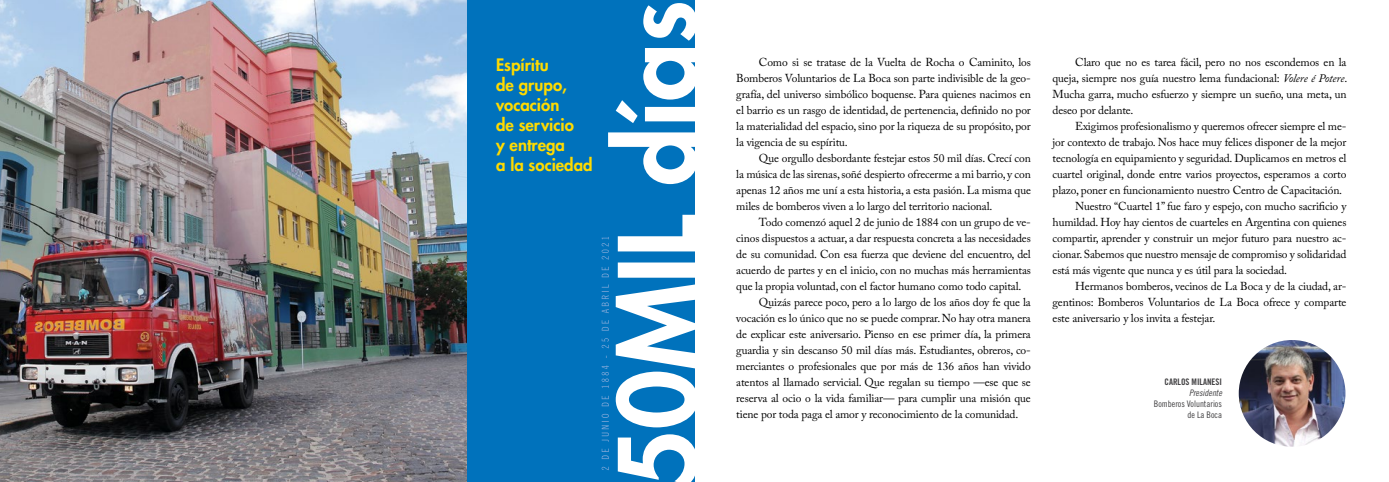
<style>
.page{position:relative;width:1389px;height:482px;background:#fff}
.page>*{position:absolute;margin:0;border:0;box-sizing:border-box;transform-origin:0 0}
.t1{font:800 16.7px/20.1px "Futura";color:#ffdb00}
.t2{font:11.5px/16px "Adobe Caslon Pro";letter-spacing:-.01em;color:#000;text-align:justify}
.t3{font:9px/11px "Trade Gothic Cond Eighteen";color:#414042;text-align:right}
.t4{font:9px "Trade Gothic Bold Cond Twenty";color:#414042}
.t5{font:9px "Trade Gothic Cond Eighteen Obl";color:#414042}
.s1{font-style:italic}
</style>
<div class="page">
<img style="left:0;top:0;width:467px;height:482px">
<div style="left:467px;top:0;width:228px;height:482px;background:#0072bc"></div>
<img style="left:1239px;top:340px;width:106px;height:107px;border-radius:53px">
<svg style="left:608px;top:3px;width:87px;height:479px"></svg>
<svg style="left:602px;top:237px;width:7px;height:233px"></svg>
<h1 class="t1" style="left:496px;top:54px;width:98px">Espíritu<br>de grupo, vocación<br>de servicio<br>y entrega<br>a la sociedad</h1>
<p class="t2" style="left:736px;top:54px;width:296px;text-indent:23px">Como si se tratase de la Vuelta de Rocha o Caminito, los Bomberos Voluntarios de La Boca son parte indivisible de la geo&shy;grafía, del universo simbólico boquense. Para quienes nacimos en el barrio es un rasgo de identidad, de pertenencia, definido no por la materialidad del espacio, sino por la riqueza de su propósito, por la vigencia de su espíritu.</p>
<p class="t2" style="left:736px;top:150px;width:296px;text-indent:23px">Que orgullo desbordante festejar estos 50 mil días. Crecí con la música de las sirenas, soñé despierto ofrecerme a mi barrio, y con apenas 12 años me uní a esta historia, a esta pasión. La misma que miles de bomberos viven a lo largo del territorio nacional.</p>
<p class="t2" style="left:759px;top:214px;width:273px">Todo comenzó aquel 2 de junio de 1884 con un grupo de ve-</p>
<p class="t2" style="left:736px;top:230px;width:296px">cinos dispuestos a actuar, a dar respuesta concreta a las necesidades</p>
<p class="t2" style="left:736px;top:246px;width:296px">de su comunidad. Con esa fuerza que deviene del encuentro, del</p>
<p class="t2" style="left:736px;top:262px;width:296px">acuerdo de partes y en el inicio, con no muchas más herramientas</p>
<p class="t2" style="left:736px;top:278px;width:287px">que la propia voluntad, con el factor humano como todo capital.</p>
<p class="t2" style="left:759px;top:294px;width:273px">Quizás parece poco, pero a lo largo de los años doy fe que la</p>
<p class="t2" style="left:736px;top:310px;width:296px">vocación es lo único que no se puede comprar. No hay otra manera</p>
<p class="t2" style="left:736px;top:326px;width:296px">de explicar este aniversario. Pienso en ese primer día, la primera</p>
<p class="t2" style="left:736px;top:342px;width:296px">guardia y sin descanso 50 mil días más. Estudiantes, obreros, co-</p>
<p class="t2" style="left:736px;top:358px;width:296px">merciantes o profesionales que por más de 136 años han vivido</p>
<p class="t2" style="left:736px;top:374px;width:296px">atentos al llamado servicial. Que regalan su tiempo —ese que se</p>
<p class="t2" style="left:736px;top:390px;width:296px">reserva al ocio o la vida familiar— para cumplir una misión que</p>
<p class="t2" style="left:736px;top:406px;width:283px">tiene por toda paga el amor y reconocimiento de la comunidad.</p>
<p class="t2" style="left:1053px;top:54px;width:296px;text-indent:23px">Claro que no es tarea fácil, pero no nos escondemos en la queja, siempre nos guía nuestro lema fundacional: <span class="s1">Volere é Potere</span>.<br>Mucha garra, mucho esfuerzo y siempre un sueño, una meta, un deseo por delante.</p>
<p class="t2" style="left:1075px;top:118px;width:273px">Exigimos profesionalismo y queremos ofrecer siempre el me-</p>
<p class="t2" style="left:1053px;top:134px;width:295px">jor contexto de trabajo. Nos hace muy felices disponer de la mejor</p>
<p class="t2" style="left:1053px;top:150px;width:295px">tecnología en equipamiento y seguridad. Duplicamos en metros el</p>
<p class="t2" style="left:1053px;top:166px;width:295px">cuartel original, donde entre varios proyectos, esperamos a corto</p>
<p class="t2" style="left:1053px;top:182px;width:291px">plazo, poner en funcionamiento nuestro Centro de Capacitación.</p>
<p class="t2" style="left:1075px;top:198px;width:273px">Nuestro “Cuartel 1” fue faro y espejo, con mucho sacrificio y</p>
<p class="t2" style="left:1053px;top:214px;width:295px">humildad. Hoy hay cientos de cuarteles en Argentina con quienes</p>
<p class="t2" style="left:1053px;top:230px;width:295px">compartir, aprender y construir un mejor futuro para nuestro ac-</p>
<p class="t2" style="left:1053px;top:246px;width:295px">cionar. Sabemos que nuestro mensaje de compromiso y solidaridad</p>
<p class="t2" style="left:1053px;top:262px;width:236px">está más vigente que nunca y es útil para la sociedad.</p>
<p class="t2" style="left:1075px;top:278px;width:273px">Hermanos bomberos, vecinos de La Boca y de la ciudad, ar-</p>
<p class="t2" style="left:1053px;top:294px;width:295px">gentinos: Bomberos Voluntarios de La Boca ofrece y comparte</p>
<p class="t2" style="left:1053px;top:310px;width:164px">este aniversario y los invita a festejar.</p>
<p class="t4" style="left:1164px;top:376px;width:59px">CARLOS MILANESI</p>
<p class="t5" style="left:1189px;top:387px;width:34px">Presidente</p>
<p class="t3" style="left:1154px;top:398px;width:70px">Bomberos Voluntarios de La Boca</p>
</div>
